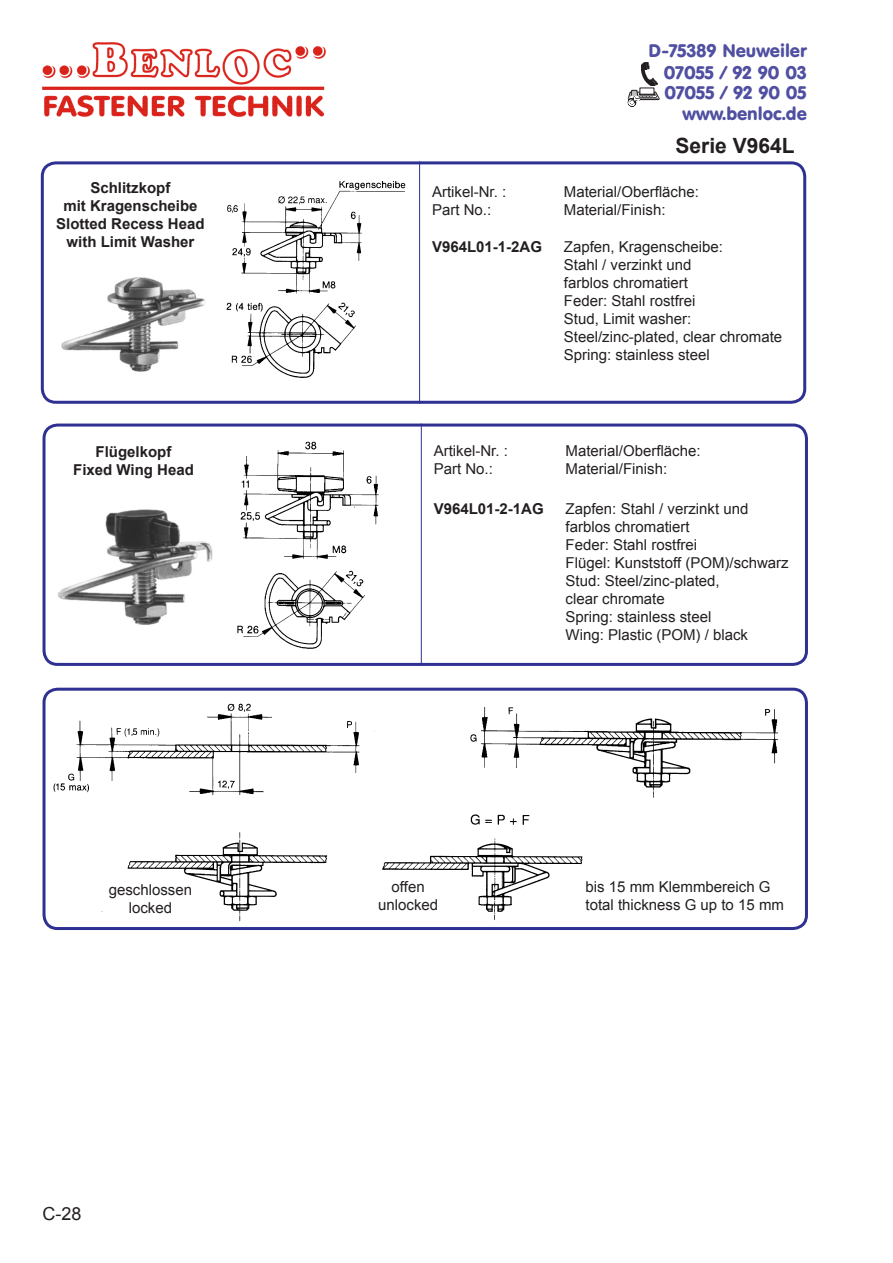
<style>
.page{position:relative;width:893px;height:1263px;background:#fff}
.page>*{position:absolute;margin:0;border:0;box-sizing:border-box;transform-origin:0 0}
.t1{font:700 21px "Arial";color:#231f20}
.t2{font:18px "VAG Rounded BT";color:#504fa1}
.t3{font:18px "Arial";color:#231f20}
.t4{font:15px/18px "Arial";color:#231f20}
.t5{font:700 15px "Arial";color:#231f20}
</style>
<div class="page">
<img style="left:43px;top:43px;width:283px;height:74px">
<svg style="left:628px;top:90px;width:31px;height:16px"></svg>
<img style="left:641px;top:63px;width:16px;height:23px">
<hr style="left:419px;top:161px;width:1px;height:243px;background:#2e3092">
<div style="left:41px;top:161px;width:765px;height:243px;border:3px solid #2e3092;border-radius:14px"></div>
<div style="left:43px;top:423px;width:765px;height:243px;border:3px solid #2e3092;border-radius:14px"></div>
<hr style="left:421px;top:423px;width:1px;height:243px;background:#2e3092">
<img style="left:61px;top:277px;width:144px;height:95px">
<img style="left:226px;top:180px;width:180px;height:198px">
<img style="left:58px;top:509px;width:155px;height:116px">
<img style="left:237px;top:441px;width:142px;height:208px">
<img style="left:49px;top:687px;width:542px;height:243px">
<div style="left:43px;top:688px;width:765px;height:242px;border:3px solid #2e3092;border-radius:14px"></div>
<img style="left:455px;top:696px;width:324px;height:141px">
<p class="t2" style="left:649px;top:39px;width:160px">D-75389 Neuweiler</p>
<p class="t2" style="left:664px;top:61px;width:144px">07055 / 92 90 03</p>
<p class="t2" style="left:664px;top:82px;width:144px">07055 / 92 90 05</p>
<p class="t2" style="left:682px;top:102px;width:126px">www.benloc.de</p>
<p class="t1" style="left:676px;top:132px;width:121px">Serie V964L</p>
<p class="t5" style="left:90px;top:178px;width:82px">Schlitzkopf</p>
<p class="t5" style="left:63px;top:196px;width:136px">mit Kragenscheibe</p>
<p class="t5" style="left:56px;top:214px;width:150px">Slotted Recess Head</p>
<p class="t5" style="left:67px;top:232px;width:129px">with Limit Washer</p>
<p class="t4" style="left:432px;top:182px;width:76px">Artikel-Nr. :</p>
<p class="t4" style="left:564px;top:182px;width:137px">Material/Oberfläche:</p>
<p class="t4" style="left:432px;top:200px;width:61px">Part No.:</p>
<p class="t4" style="left:564px;top:200px;width:103px">Material/Finish:</p>
<p class="t5" style="left:432px;top:237px;width:112px">V964L01-1-2AG</p>
<p class="t4" style="left:564px;top:238px;width:161px">Zapfen, Kragenscheibe:</p>
<p class="t4" style="left:564px;top:256px;width:129px">Stahl / verzinkt und farblos chromatiert</p>
<p class="t4" style="left:564px;top:292px;width:133px">Feder: Stahl rostfrei</p>
<p class="t4" style="left:564px;top:310px;width:129px">Stud, Limit washer:</p>
<p class="t4" style="left:564px;top:328px;width:220px">Steel/zinc-plated, clear chromate</p>
<p class="t4" style="left:564px;top:346px;width:147px">Spring: stainless steel</p>
<p class="t5" style="left:96px;top:441px;width:77px">Flügelkopf</p>
<p class="t5" style="left:73px;top:459px;width:122px">Fixed Wing Head</p>
<p class="t4" style="left:434px;top:442px;width:76px">Artikel-Nr. :</p>
<p class="t4" style="left:565px;top:442px;width:137px">Material/Oberfläche:</p>
<p class="t4" style="left:434px;top:460px;width:61px">Part No.:</p>
<p class="t4" style="left:565px;top:460px;width:103px">Material/Finish:</p>
<p class="t5" style="left:434px;top:499px;width:112px">V964L01-2-1AG</p>
<p class="t4" style="left:565px;top:500px;width:184px">Zapfen: Stahl / verzinkt und farblos chromatiert</p>
<p class="t4" style="left:565px;top:536px;width:133px">Feder: Stahl rostfrei</p>
<p class="t4" style="left:565px;top:554px;width:225px">Flügel: Kunststoff (POM)/schwarz</p>
<p class="t4" style="left:565px;top:572px;width:156px">Stud: Steel/zinc-plated,</p>
<p class="t4" style="left:565px;top:590px;width:101px">clear chromate</p>
<p class="t4" style="left:565px;top:608px;width:147px">Spring: stainless steel</p>
<p class="t4" style="left:565px;top:626px;width:184px">Wing: Plastic (POM) / black</p>
<p class="t4" style="left:109px;top:881px;width:85px">geschlossen</p>
<p class="t4" style="left:129px;top:899px;width:45px">locked</p>
<p class="t4" style="left:392px;top:878px;width:35px">offen</p>
<p class="t4" style="left:378px;top:896px;width:62px">unlocked</p>
<p class="t4" style="left:586px;top:878px;width:187px">bis 15 mm Klemmbereich G</p>
<p class="t4" style="left:586px;top:896px;width:200px">total thickness G up to 15 mm</p>
<p class="t3" style="left:43px;top:1202px;width:41px">C-28</p>
</div>
